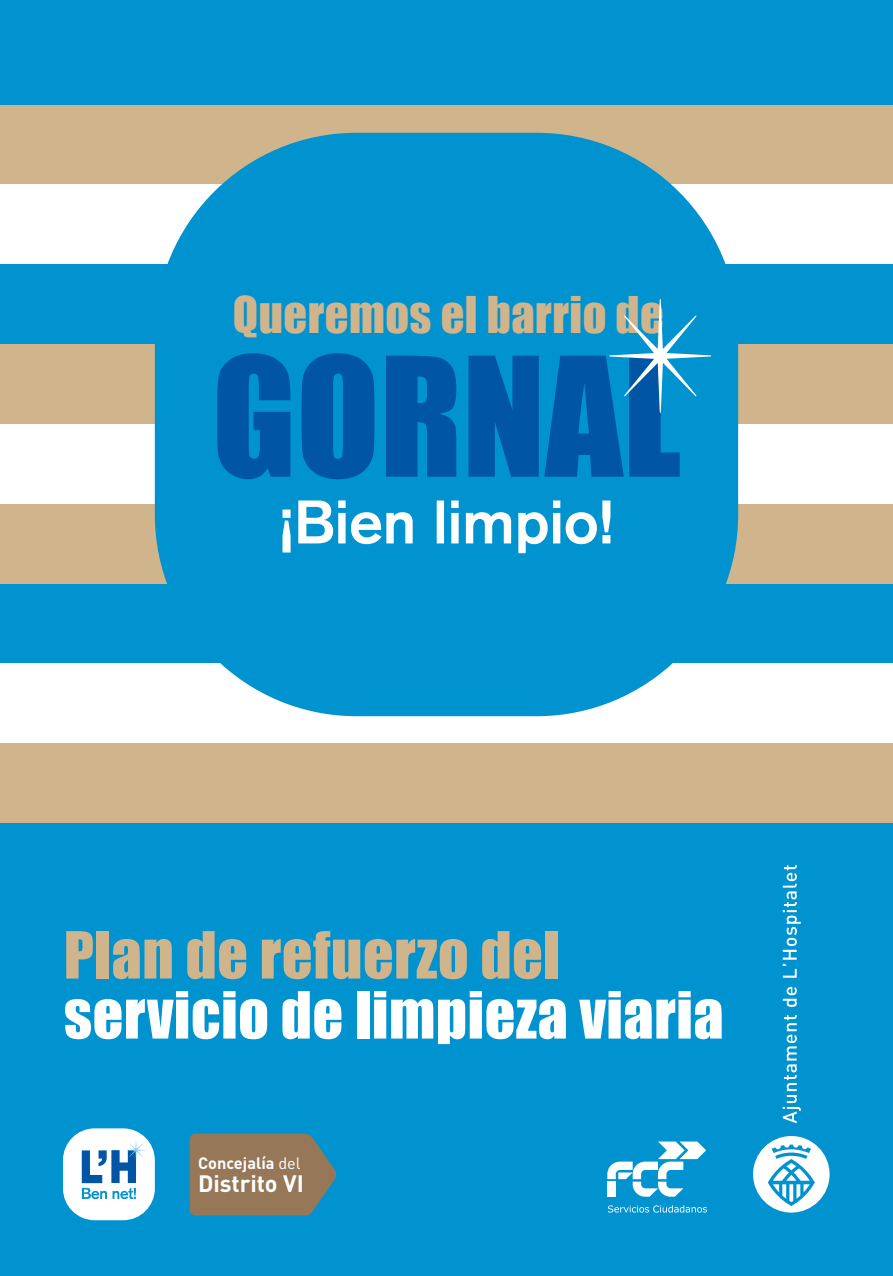
<style>
.page{position:relative;width:893px;height:1276px;background:#fff}
.page>*{position:absolute;margin:0;border:0;box-sizing:border-box;transform-origin:0 0}
.t1{font:153px "Impact";color:#0155a5}
.t2{font:60px "Impact";letter-spacing:.01em;color:#fff}
.t3{font:60px "Impact";letter-spacing:.01em;color:#d0b48b}
.t4{font:46.5px "Impact";letter-spacing:.01em;color:#d0b48b}
.t5{font:700 23.4px "DIN";color:#fff}
.t6{font:700 16.2px "DIN";color:#fff}
.s1{font-weight:400}
</style>
<div class="page">
<div style="left:0;top:796px;width:893px;height:480px;background:#0093d0"></div>
<div style="left:0;top:104px;width:893px;height:80px;background:#d0b48b"></div>
<div style="left:0;top:0;width:893px;height:104px;background:#0093d0"></div>
<div style="left:0;top:583px;width:893px;height:80px;background:#0093d0"></div>
<div style="left:0;top:344px;width:893px;height:80px;background:#d0b48b"></div>
<div style="left:0;top:264px;width:893px;height:80px;background:#0093d0"></div>
<div style="left:0;top:504px;width:893px;height:79px;background:#d0b48b"></div>
<div style="left:0;top:743px;width:893px;height:80px;background:#d0b48b"></div>
<div style="left:155px;top:133px;width:583px;height:583px;background:#0093d0;border-radius:202px"></div>
<svg style="left:607px;top:1141px;width:99px;height:55px"></svg>
<svg style="left:608px;top:1205px;width:99px;height:7px"></svg>
<svg style="left:783px;top:1015px;width:18px;height:108px"></svg>
<svg style="left:783px;top:987px;width:14px;height:20px"></svg>
<svg style="left:783px;top:865px;width:18px;height:112px"></svg>
<div style="left:753px;top:1136px;width:77px;height:76px;background:#fff;border-radius:50%"></div>
<svg style="left:768px;top:1144px;width:47px;height:62px"></svg>
<div style="left:63px;top:1128px;width:92px;height:92px;background:#fff;border-radius:32px"></div>
<svg style="left:82px;top:1140px;width:64px;height:59px"></svg>
<svg style="left:282px;top:500px;width:328px;height:53px"></svg>
<svg style="left:609px;top:299px;width:102px;height:114px"></svg>
<svg style="left:190px;top:1133px;width:147px;height:82px;background:#887962"></svg>
<p class="t4" style="left:233px;top:278px;width:433px">Queremos el barrio de</p>
<h1 class="t1" style="left:212px;top:298px;width:471px">GORNAL</h1>
<p class="t3" style="left:64px;top:908px;width:498px">Plan de refuerzo del</p>
<p class="t2" style="left:64px;top:968px;width:661px">servicio de limpieza viaria</p>
<p class="t6" style="left:198px;top:1151px;width:104px">Concejalía <span class="s1">del</span></p>
<p class="t5" style="left:198px;top:1168px;width:107px">Distrito VI</p>
</div>
